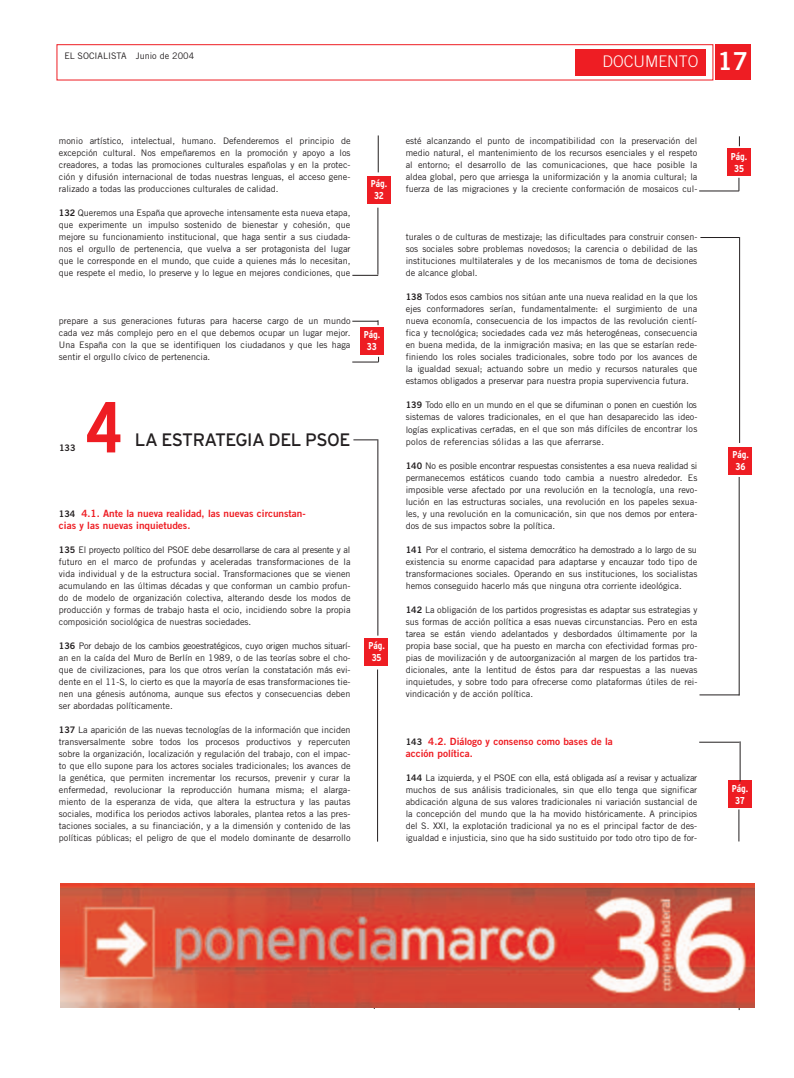
<style>
.page{position:relative;width:794px;height:1078px;background:#fff}
.page>*{position:absolute;margin:0;border:0;box-sizing:border-box;transform-origin:0 0}
.t1{font:700 condensed 72px "Interstate";color:#ee1d23}
.t2{font:24.8px "Trade Gothic Bold Two";color:#fff}
.t3{font:18px "Interstate";letter-spacing:-.025em;color:#231f20}
.t4{font:300 16px "Trade Gothic";color:#fffefc}
.t5{font:10px/12px "Trade Gothic Bold Two";color:#ee1d23}
.t6{font:700 condensed 10px/12px "Interstate";color:#fff;text-align:center}
.t7{font:9px/12px "Trade Gothic";color:#231f20;text-align:justify}
.t8{font:9px "Trade Gothic Bold Two";color:#231f20}
.s1{font-family:"Trade Gothic Bold Two"}
.s2{font-size:9px;color:#231f20}
</style>
<div class="page">
<div style="left:57px;top:44px;width:656px;height:36px;border:1px solid #ee1d23"></div>
<div style="left:715px;top:44px;width:35px;height:36px;background:#ee1d23"></div>
<div style="left:575px;top:51px;width:132px;height:25px;background:#ee1d23"></div>
<div style="left:575px;top:49px;width:130px;height:26px;background:#ee1d23"></div>
<div style="left:367px;top:176px;width:23px;height:27px;background:#ee1d23"></div>
<div style="left:727px;top:148px;width:23px;height:28px;background:#ee1d23"></div>
<div style="left:729px;top:447px;width:23px;height:27px;background:#ee1d23"></div>
<div style="left:728px;top:780px;width:23px;height:27px;background:#ee1d23"></div>
<div style="left:365px;top:638px;width:23px;height:27px;background:#ee1d23"></div>
<div style="left:360px;top:327px;width:23px;height:27px;background:#ee1d23"></div>
<hr style="left:378px;top:135px;width:1px;height:37px;background:#231f20">
<hr style="left:377px;top:208px;width:1px;height:66px;background:#231f20">
<svg style="left:352px;top:320px;width:26px;height:5px"></svg>
<hr style="left:377px;top:669px;width:1px;height:172px;background:#231f20">
<hr style="left:374px;top:905px;width:1px;height:103px;background:#231f20">
<hr style="left:699px;top:190px;width:40px;height:1px;background:#231f20">
<svg style="left:738px;top:178px;width:1px;height:13px"></svg>
<hr style="left:700px;top:237px;width:39px;height:1px;background:#231f20">
<hr style="left:739px;top:237px;width:1px;height:206px;background:#231f20">
<hr style="left:738px;top:477px;width:1px;height:218px;background:#231f20">
<hr style="left:699px;top:741px;width:40px;height:1px;background:#231f20">
<hr style="left:739px;top:741px;width:1px;height:40px;background:#231f20">
<hr style="left:738px;top:940px;width:1px;height:69px;background:#231f20">
<svg style="left:352px;top:275px;width:26px;height:1px"></svg>
<hr style="left:699px;top:694px;width:40px;height:1px;background:#231f20">
<img style="left:61px;top:883px;width:693px;height:124px">
<svg style="left:352px;top:357px;width:27px;height:5px"></svg>
<svg style="left:353px;top:439px;width:24px;height:1px"></svg>
<hr style="left:377px;top:439px;width:1px;height:196px;background:#231f20">
<hr style="left:738px;top:809px;width:1px;height:32px;background:#231f20">
<p class="t7" style="left:64px;top:50px;width:131px">EL SOCIALISTA Junio de 2004</p>
<h3 class="t4" style="left:602px;top:55px;width:98px">DOCUMENTO</h3>
<h2 class="t2" style="left:717px;top:52px;width:32px">17</h2>
<p class="t7" style="left:59px;top:136px;width:293px">monio artístico, intelectual, humano. Defenderemos el principio de excepción cultural. Nos empeñaremos en la promoción y apoyo a los creadores, a todas las promociones culturales españolas y en la protec&shy;ción y difusión internacional de todas nuestras lenguas, el acceso gene&shy;ralizado a todas las producciones culturales de calidad.</p>
<p class="t7" style="left:59px;top:208px;width:293px"><span class="s1">132</span> Queremos una España que aproveche intensamente esta nueva etapa, que experimente un impulso sostenido de bienestar y cohesión, que mejore su funcionamiento institucional, que haga sentir a sus ciudada&shy;nos el orgullo de pertenencia, que vuelva a ser protagonista del lugar que le corresponde en el mundo, que cuide a quienes más lo necesitan, que respete el medio, lo preserve y lo legue en mejores condiciones, que</p>
<p class="t7" style="left:59px;top:316px;width:293px">prepare a sus generaciones futuras para hacerse cargo de un mundo cada vez más complejo pero en el que debemos ocupar un lugar mejor.<br>Una España con la que se identifiquen los ciudadanos y que les haga sentir el orgullo cívico de pertenencia.</p>
<p class="t6" style="left:371px;top:178px;width:18px">Pág.<br>32</p>
<p class="t6" style="left:364px;top:329px;width:18px">Pág.<br>33</p>
<p class="t8" style="left:59px;top:444px;width:18px">133</p>
<h1 class="t1" style="left:85px;top:385px;width:38px">4</h1>
<h3 class="t3" style="left:135px;top:429px;width:217px">LA ESTRATEGIA DEL PSOE</h3>
<p class="t5" style="left:59px;top:508px;width:248px"><span class="s2">134</span> 4.1. Ante la nueva realidad, las nuevas circunstan&shy;cias y las nuevas inquietudes.</p>
<p class="t7" style="left:59px;top:544px;width:293px"><span class="s1">135</span> El proyecto político del PSOE debe desarrollarse de cara al presente y al futuro en el marco de profundas y aceleradas transformaciones de la vida individual y de la estructura social. Transformaciones que se vienen acumulando en las últimas décadas y que conforman un cambio profun&shy;do de modelo de organización colectiva, alterando desde los modos de producción y formas de trabajo hasta el ocio, incidiendo sobre la propia composición sociológica de nuestras sociedades.</p>
<p class="t7" style="left:59px;top:640px;width:293px"><span class="s1">136</span> Por debajo de los cambios geoestratégicos, cuyo origen muchos situarí&shy;an en la caída del Muro de Berlín en 1989, o de las teorías sobre el cho&shy;que de civilizaciones, para los que otros verían la constatación más evi&shy;dente en el 11-S, lo cierto es que la mayoría de esas transformaciones tie&shy;nen una génesis autónoma, aunque sus efectos y consecuencias deben ser abordadas políticamente.</p>
<p class="t7" style="left:59px;top:724px;width:293px"><span class="s1">137</span> La aparición de las nuevas tecnologías de la información que inciden transversalmente sobre todos los procesos productivos y repercuten sobre la organización, localización y regulación del trabajo, con el impac&shy;to que ello supone para los actores sociales tradicionales; los avances de la genética, que permiten incrementar los recursos, prevenir y curar la enfermedad, revolucionar la reproducción humana misma; el alarga&shy;miento de la esperanza de vida, que altera la estructura y las pautas sociales, modifica los periodos activos laborales, plantea retos a las pres&shy;taciones sociales, a su financiación, y a la dimensión y contenido de las políticas públicas; el peligro de que el modelo dominante de desarrollo</p>
<p class="t6" style="left:368px;top:640px;width:18px">Pág.<br>35</p>
<p class="t7" style="left:406px;top:136px;width:293px">esté alcanzando el punto de incompatibilidad con la preservación del medio natural, el mantenimiento de los recursos esenciales y el respeto al entorno; el desarrollo de las comunicaciones, que hace posible la aldea global, pero que arriesga la uniformización y la anomia cultural; la fuerza de las migraciones y la creciente conformación de mosaicos cul-</p>
<p class="t7" style="left:406px;top:232px;width:293px">turales o de culturas de mestizaje; las dificultades para construir consen&shy;sos sociales sobre problemas novedosos; la carencia o debilidad de las instituciones multilaterales y de los mecanismos de toma de decisiones de alcance global.</p>
<p class="t7" style="left:406px;top:292px;width:293px"><span class="s1">138</span> Todos esos cambios nos sitúan ante una nueva realidad en la que los ejes conformadores serían, fundamentalmente: el surgimiento de una nueva economía, consecuencia de los impactos de las revolución cientí&shy;fica y tecnológica; sociedades cada vez más heterogéneas, consecuencia en buena medida, de la inmigración masiva; en las que se estarían rede&shy;finiendo los roles sociales tradicionales, sobre todo por los avances de la igualdad sexual; actuando sobre un medio y recursos naturales que estamos obligados a preservar para nuestra propia supervivencia futura.</p>
<p class="t7" style="left:406px;top:400px;width:293px"><span class="s1">139</span> Todo ello en un mundo en el que se difuminan o ponen en cuestión los sistemas de valores tradicionales, en el que han desaparecido las ideo&shy;logías explicativas cerradas, en el que son más difíciles de encontrar los polos de referencias sólidas a las que aferrarse.</p>
<p class="t7" style="left:406px;top:460px;width:293px"><span class="s1">140</span> No es posible encontrar respuestas consistentes a esa nueva realidad si permanecemos estáticos cuando todo cambia a nuestro alrededor. Es imposible verse afectado por una revolución en la tecnología, una revo&shy;lución en las estructuras sociales, una revolución en los papeles sexua&shy;les, y una revolución en la comunicación, sin que nos demos por entera&shy;dos de sus impactos sobre la política.</p>
<p class="t7" style="left:406px;top:544px;width:293px"><span class="s1">141</span> Por el contrario, el sistema democrático ha demostrado a lo largo de su existencia su enorme capacidad para adaptarse y encauzar todo tipo de transformaciones sociales. Operando en sus instituciones, los socialistas hemos conseguido hacerlo más que ninguna otra corriente ideológica.</p>
<p class="t7" style="left:406px;top:604px;width:293px"><span class="s1">142</span> La obligación de los partidos progresistas es adaptar sus estrategias y sus formas de acción política a esas nuevas circunstancias. Pero en esta tarea se están viendo adelantados y desbordados últimamente por la propia base social, que ha puesto en marcha con efectividad formas pro&shy;pias de movilización y de autoorganización al margen de los partidos tra&shy;dicionales, ante la lentitud de éstos para dar respuestas a las nuevas inquietudes, y sobre todo para ofrecerse como plataformas útiles de rei&shy;vindicación y de acción política.</p>
<p class="t5" style="left:406px;top:736px;width:209px"><span class="s2">143</span> 4.2. Diálogo y consenso como bases de la acción política.</p>
<p class="t7" style="left:406px;top:772px;width:293px"><span class="s1">144</span> La izquierda, y el PSOE con ella, está obligada así a revisar y actualizar muchos de sus análisis tradicionales, sin que ello tenga que significar abdicación alguna de sus valores tradicionales ni variación sustancial de la concepción del mundo que la ha movido históricamente. A principios del S. XXI, la explotación tradicional ya no es el principal factor de des&shy;igualdad e injusticia, sino que ha sido sustituido por todo otro tipo de for-</p>
<p class="t6" style="left:731px;top:150px;width:18px">Pág.<br>35</p>
<p class="t6" style="left:732px;top:448px;width:18px">Pág.<br>36</p>
<p class="t6" style="left:731px;top:781px;width:18px">Pág.<br>37</p>
</div>
